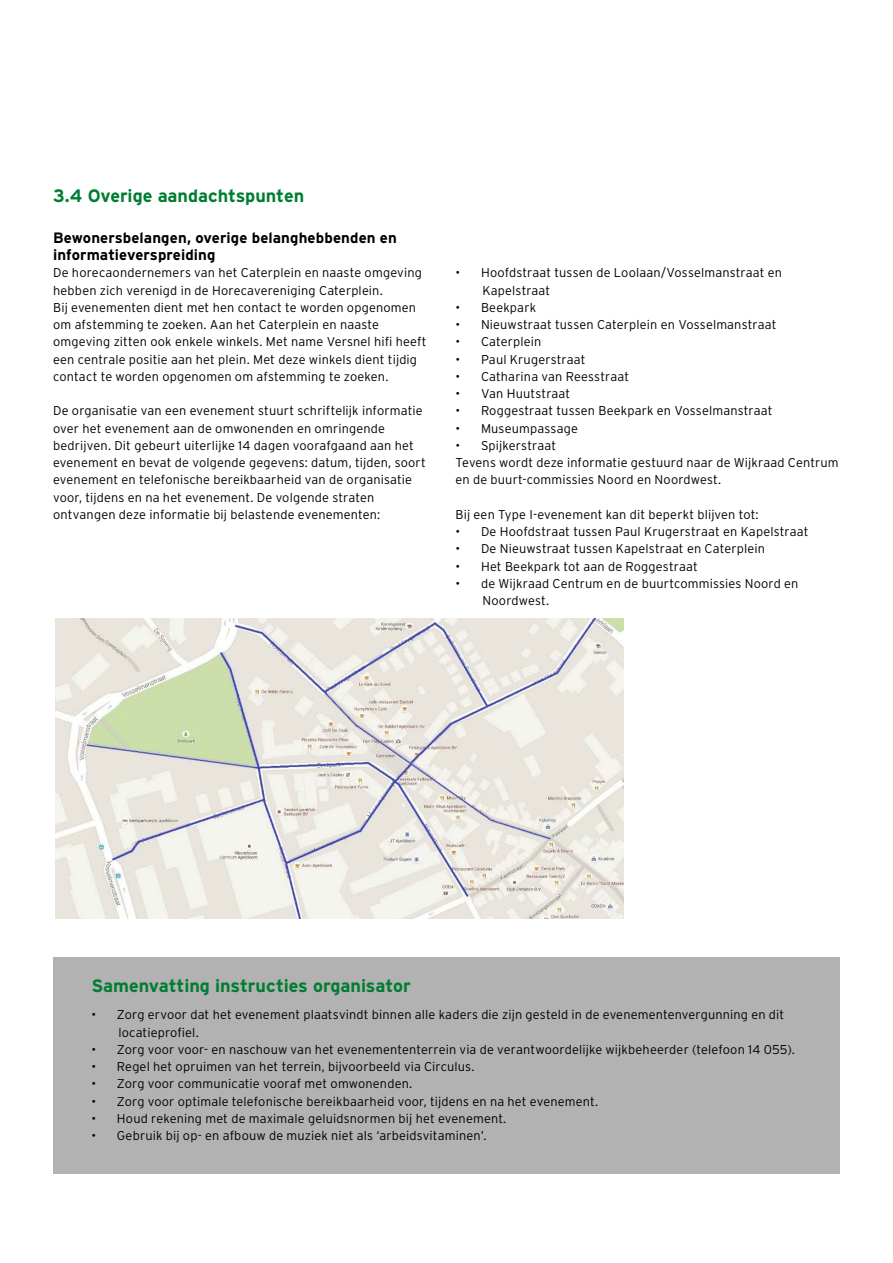
<style>
.page{position:relative;width:893px;height:1263px;background:#fff}
.page>*{position:absolute;margin:0;border:0;box-sizing:border-box;transform-origin:0 0}
._03_Tussenkop{font:700 18px "Interstate";letter-spacing:-.005em;color:#007d32}
._03_Tussenkop_2{font:700 15px/17.2px "Interstate";letter-spacing:.005em;color:#000}
._04_Bodytekst{font:300 12.75px/17.2px "Interstate";letter-spacing:.01em;color:#000}
</style>
<div class="page">
<img style="left:56px;top:619px;width:568px;height:299px">
<div style="left:53px;top:957px;width:787px;height:217px;background:#b3b2b2"></div>
<p class="_03_Tussenkop" style="left:53px;top:184px;width:253px">3.4 Overige aandachtspunten</p>
<p class="_03_Tussenkop_2" style="left:53px;top:229px;width:345px">Bewonersbelangen, overige belanghebbenden en informatieverspreiding</p>
<p class="_04_Bodytekst" style="left:53px;top:264px;width:375px">De horecaondernemers van het Caterplein en naaste omgeving hebben zich verenigd in de Horecavereniging Caterplein.<br>Bij evenementen dient met hen contact te worden opgenomen om afstemming te zoeken. Aan het Caterplein en naaste omgeving zitten ook enkele winkels. Met name Versnel hifi heeft een centrale positie aan het plein. Met deze winkels dient tijdig contact te worden opgenomen om afstemming te zoeken.</p>
<p class="_04_Bodytekst" style="left:53px;top:402px;width:374px">De organisatie van een evenement stuurt schriftelijk informatie over het evenement aan de omwonenden en omringende bedrijven. Dit gebeurt uiterlijke 14 dagen voorafgaand aan het evenement en bevat de volgende gegevens: datum, tijden, soort evenement en telefonische bereikbaarheid van de organisatie voor, tijdens en na het evenement. De volgende straten ontvangen deze informatie bij belastende evenementen:</p>
<p class="_04_Bodytekst" style="left:482px;top:264px;width:301px;text-indent:-27px">• Hoofdstraat tussen de Loolaan/Vosselmanstraat en<br>Kapelstraat</p>
<p class="_04_Bodytekst" style="left:455px;top:299px;width:82px">• Beekpark</p>
<p class="_04_Bodytekst" style="left:455px;top:316px;width:322px">• Nieuwstraat tussen Caterplein en Vosselmanstraat</p>
<p class="_04_Bodytekst" style="left:455px;top:333px;width:87px">• Caterplein</p>
<p class="_04_Bodytekst" style="left:455px;top:350px;width:132px">• Paul Krugerstraat</p>
<p class="_04_Bodytekst" style="left:455px;top:368px;width:175px">• Catharina van Reesstraat</p>
<p class="_04_Bodytekst" style="left:455px;top:385px;width:116px">• Van Huutstraat</p>
<p class="_04_Bodytekst" style="left:455px;top:402px;width:319px">• Roggestraat tussen Beekpark en Vosselmanstraat</p>
<p class="_04_Bodytekst" style="left:455px;top:419px;width:124px">• Museumpassage</p>
<p class="_04_Bodytekst" style="left:455px;top:437px;width:102px">• Spijkerstraat</p>
<p class="_04_Bodytekst" style="left:455px;top:454px;width:385px">Tevens wordt deze informatie gestuurd naar de Wijkraad Centrum en de buurt-commissies Noord en Noordwest.</p>
<p class="_04_Bodytekst" style="left:455px;top:506px;width:305px">Bij een Type I-evenement kan dit beperkt blijven tot:</p>
<p class="_04_Bodytekst" style="left:455px;top:523px;width:354px">• De Hoofdstraat tussen Paul Krugerstraat en Kapelstraat</p>
<p class="_04_Bodytekst" style="left:455px;top:540px;width:311px">• De Nieuwstraat tussen Kapelstraat en Caterplein</p>
<p class="_04_Bodytekst" style="left:455px;top:557px;width:244px">• Het Beekpark tot aan de Roggestraat</p>
<p class="_04_Bodytekst" style="left:482px;top:575px;width:317px;text-indent:-27px">• de Wijkraad Centrum en de buurtcommissies Noord en<br>Noordwest.</p>
<p class="_03_Tussenkop" style="left:91px;top:975px;width:321px">Samenvatting instructies organisator</p>
<p class="_04_Bodytekst" style="left:118px;top:1006px;width:667px;text-indent:-27px">• Zorg ervoor dat het evenement plaatsvindt binnen alle kaders die zijn gesteld in de evenementenvergunning en dit locatieprofiel.</p>
<p class="_04_Bodytekst" style="left:91px;top:1040px;width:705px">• Zorg voor voor- en naschouw van het evenemententerrein via de verantwoordelijke wijkbeheerder (telefoon 14 055).</p>
<p class="_04_Bodytekst" style="left:91px;top:1058px;width:385px">• Regel het opruimen van het terrein, bijvoorbeeld via Circulus.</p>
<p class="_04_Bodytekst" style="left:91px;top:1075px;width:322px">• Zorg voor communicatie vooraf met omwonenden.</p>
<p class="_04_Bodytekst" style="left:91px;top:1092px;width:508px">• Zorg voor optimale telefonische bereikbaarheid voor, tijdens en na het evenement.</p>
<p class="_04_Bodytekst" style="left:91px;top:1109px;width:416px">• Houd rekening met de maximale geluidsnormen bij het evenement.</p>
<p class="_04_Bodytekst" style="left:91px;top:1127px;width:396px">• Gebruik bij op- en afbouw de muziek niet als ‘arbeidsvitaminen’.</p>
</div>
